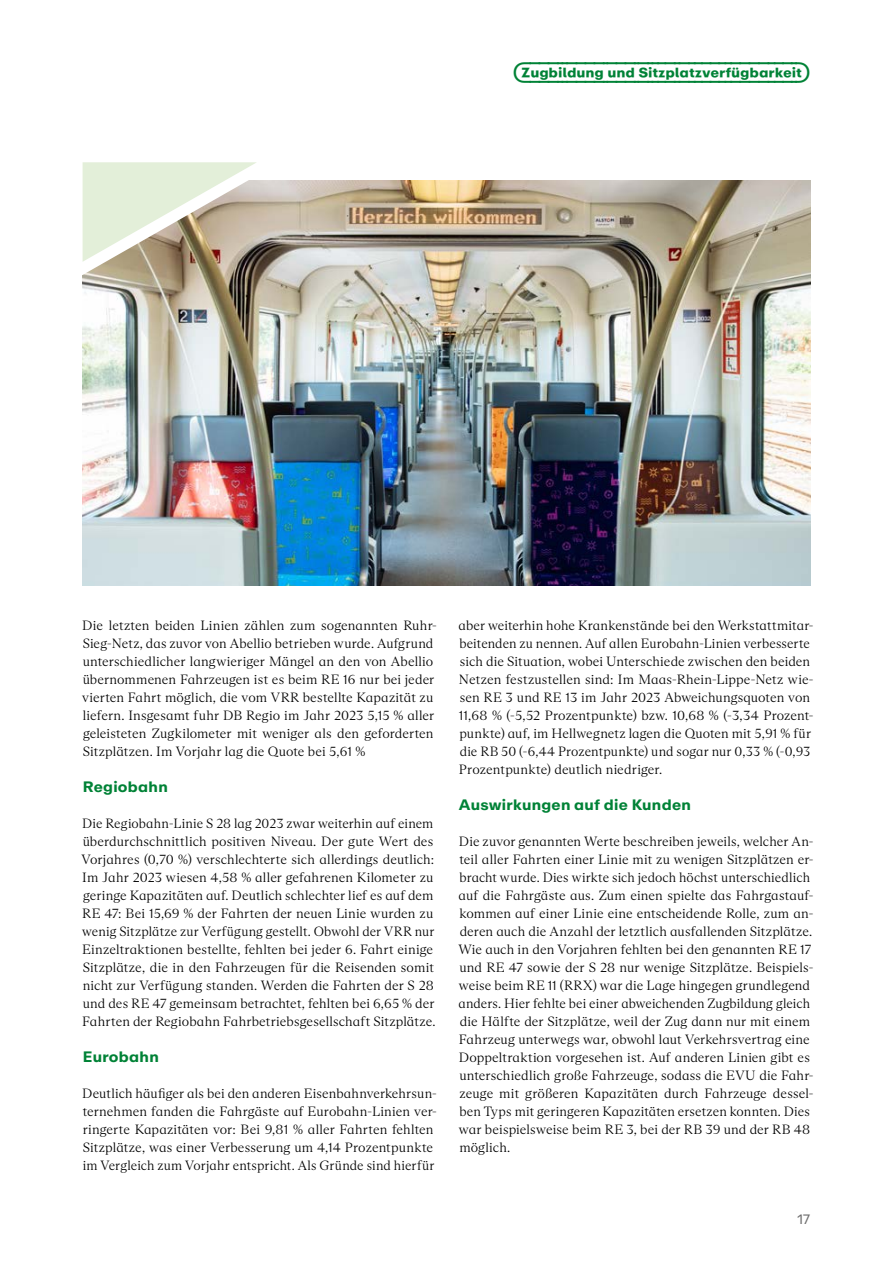
<style>
.page{position:relative;width:893px;height:1263px;background:#fff}
.page>*{position:absolute;margin:0;border:0;box-sizing:border-box;transform-origin:0 0}
.Kategorie{font:700 24px "ABC Repro";letter-spacing:-.005em;color:#008236}
.Subheadline{font:700 15px "ABC Repro";letter-spacing:.015em;color:#008236}
.Copy_ohne_Einzug{font:300 13.5px/18px "ABC Arizona Text";letter-spacing:.005em;color:#000}
.Seitenzahl{font:13.5px "ABC Repro";color:#6e6e6e}
</style>
<div class="page">
<img style="left:83px;top:180px;width:727px;height:405px">
<svg style="left:82px;top:162px;width:175px;height:115px;background:#cecbb7"></svg>
<p class="Kategorie" style="left:513px;top:57px;width:299px">Zugbildung und Sitzplatzverfügbarkeit</p>
<p class="Copy_ohne_Einzug" style="left:82px;top:617px;width:357px">Die letzten beiden Linien zählen zum sogenannten Ruhr-Sieg-Netz, das zuvor von Abellio betrieben wurde. Aufgrund unterschiedlicher langwieriger Mängel an den von Abellio übernommenen Fahrzeugen ist es beim RE 16 nur bei jeder vierten Fahrt möglich, die vom VRR bestellte Kapazität zu liefern. Insgesamt fuhr DB Regio im Jahr 2023 5,15 % aller geleisteten Zugkilometer mit weniger als den geforderten Sitzplätzen. Im Vorjahr lag die Quote bei 5,61 %</p>
<p class="Subheadline" style="left:83px;top:777px;width:87px">Regiobahn</p>
<p class="Copy_ohne_Einzug" style="left:82px;top:815px;width:356px">Die Regiobahn-Linie S 28 lag 2023 zwar weiterhin auf einem überdurchschnittlich positiven Niveau. Der gute Wert des Vorjahres (0,70 %) verschlechterte sich allerdings deutlich:<br>Im Jahr 2023 wiesen 4,58 % aller gefahrenen Kilometer zu geringe Kapazitäten auf. Deutlich schlechter lief es auf dem RE 47: Bei 15,69 % der Fahrten der neuen Linie wurden zu wenig Sitzplätze zur Verfügung gestellt. Obwohl der VRR nur Einzeltraktionen bestellte, fehlten bei jeder 6. Fahrt einige Sitzplätze, die in den Fahrzeugen für die Reisenden somit nicht zur Verfügung standen. Werden die Fahrten der S 28 und des RE 47 gemeinsam betrachtet, fehlten bei 6,65 % der Fahrten der Regiobahn Fahrbetriebsgesellschaft Sitzplätze.</p>
<p class="Subheadline" style="left:83px;top:1047px;width:78px">Eurobahn</p>
<p class="Copy_ohne_Einzug" style="left:82px;top:1085px;width:356px">Deutlich häufiger als bei den anderen Eisenbahnverkehrsun&shy;ternehmen fanden die Fahrgäste auf Eurobahn-Linien ver&shy;ringerte Kapazitäten vor: Bei 9,81 % aller Fahrten fehlten Sitzplätze, was einer Verbesserung um 4,14 Prozentpunkte im Vergleich zum Vorjahr entspricht. Als Gründe sind hierfür</p>
<p class="Copy_ohne_Einzug" style="left:459px;top:617px;width:357px">aber weiterhin hohe Krankenstände bei den Werkstattmitar&shy;beitenden zu nennen. Auf allen Eurobahn-Linien verbesserte sich die Situation, wobei Unterschiede zwischen den beiden Netzen festzustellen sind: Im Maas-Rhein-Lippe-Netz wie&shy;sen RE 3 und RE 13 im Jahr 2023 Abweichungsquoten von 11,68 % (-5,52 Prozentpunkte) bzw. 10,68 % (-3,34 Prozent&shy;punkte) auf, im Hellwegnetz lagen die Quoten mit 5,91 % für die RB 50 (-6,44 Prozentpunkte) und sogar nur 0,33 % (-0,93<br>Prozentpunkte) deutlich niedriger.</p>
<p class="Subheadline" style="left:459px;top:795px;width:234px">Auswirkungen auf die Kunden</p>
<p class="Copy_ohne_Einzug" style="left:458px;top:833px;width:357px">Die zuvor genannten Werte beschreiben jeweils, welcher An&shy;teil aller Fahrten einer Linie mit zu wenigen Sitzplätzen er&shy;bracht wurde. Dies wirkte sich jedoch höchst unterschiedlich auf die Fahrgäste aus. Zum einen spielte das Fahrgastauf&shy;kommen auf einer Linie eine entscheidende Rolle, zum an&shy;deren auch die Anzahl der letztlich ausfallenden Sitzplätze.<br>Wie auch in den Vorjahren fehlten bei den genannten RE 17 und RE 47 sowie der S 28 nur wenige Sitzplätze. Beispiels&shy;weise beim RE 11 (RRX) war die Lage hingegen grundlegend anders. Hier fehlte bei einer abweichenden Zugbildung gleich die Hälfte der Sitzplätze, weil der Zug dann nur mit einem Fahrzeug unterwegs war, obwohl laut Verkehrsvertrag eine Doppeltraktion vorgesehen ist. Auf anderen Linien gibt es unterschiedlich große Fahrzeuge, sodass die EVU die Fahr&shy;zeuge mit größeren Kapazitäten durch Fahrzeuge dessel&shy;ben Typs mit geringeren Kapazitäten ersetzen konnten. Dies war beispielsweise beim RE 3, bei der RB 39 und der RB 48 möglich.</p>
<p class="Seitenzahl" style="left:797px;top:1211px;width:14px">17</p>
</div>
